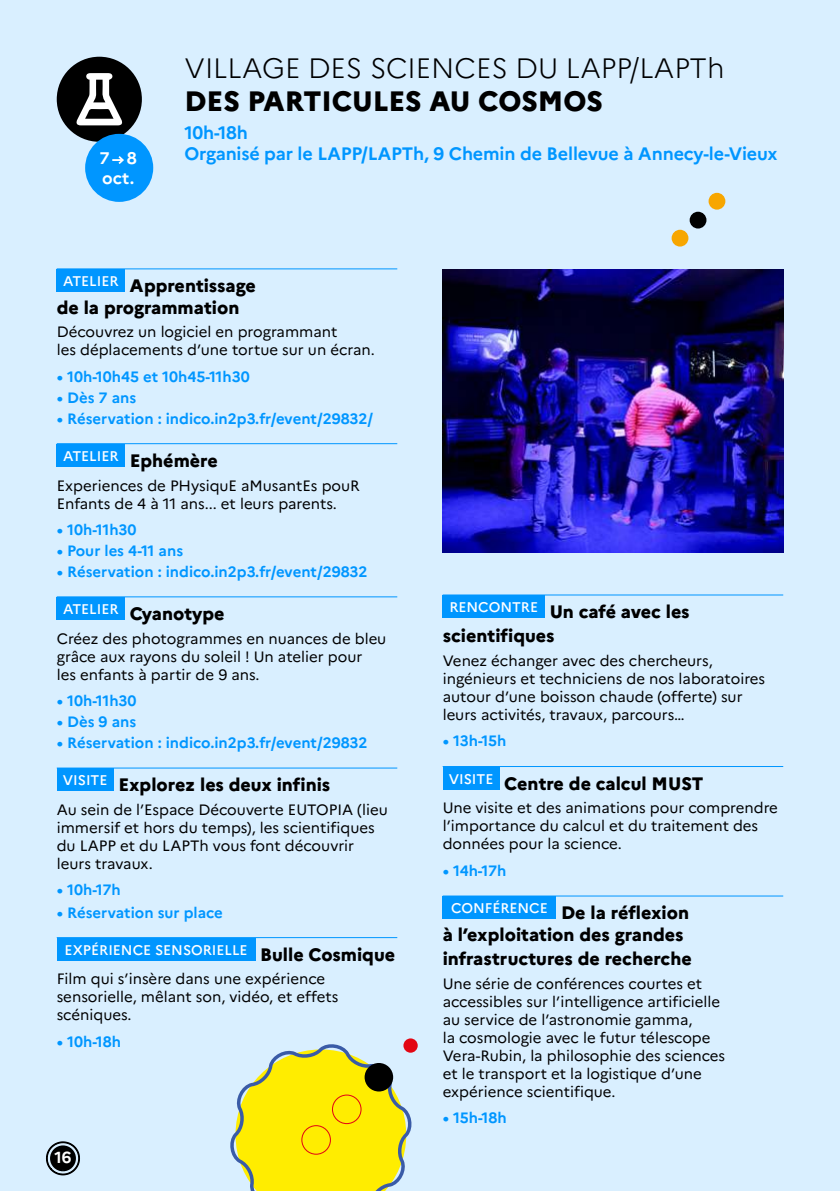
<style>
.page{position:relative;width:840px;height:1191px;background:#fff}
.page>*{position:absolute;margin:0;border:0;box-sizing:border-box;transform-origin:0 0}
.t1{font:300 28px "Marianne";color:#000}
.t2{font:800 28px "Marianne";color:#000}
.t3{font:800 18px/21.6px "Marianne";color:#000}
.t4{font:700 18px/21.6px "Marianne";letter-spacing:-.01em;color:#0096ff}
.t5{font:700 16.8px/20.2px "Marianne";color:#fff}
.t6{font:700 16px "Marianne";color:#fff}
.t7{font:15px/18px "Marianne";color:#000}
.t8{font:700 15px "Marianne";color:#0096ff}
.t9{font:500 14px "Marianne";color:#fff}
.s1{font-weight:800;font-size:18px;color:#000}
</style>
<div class="page">
<div style="left:0;top:0;width:839px;height:1191px;background:#d9efff"></div>
<svg style="left:46px;top:1141px;width:34px;height:34px"></svg>
<hr style="left:57px;top:268px;width:340px;height:1px;background:#0096ff">
<hr style="left:57px;top:443px;width:340px;height:1px;background:#0096ff">
<hr style="left:57px;top:596px;width:340px;height:1px;background:#0096ff">
<hr style="left:57px;top:767px;width:340px;height:1px;background:#0096ff">
<hr style="left:57px;top:937px;width:340px;height:1px;background:#0096ff">
<div style="left:57px;top:269px;width:68px;height:23px;background:#0096ff"></div>
<div style="left:57px;top:444px;width:68px;height:23px;background:#0096ff"></div>
<div style="left:57px;top:597px;width:68px;height:23px;background:#0096ff"></div>
<div style="left:57px;top:768px;width:56px;height:23px;background:#0096ff"></div>
<div style="left:57px;top:938px;width:198px;height:22px;background:#0096ff"></div>
<hr style="left:442px;top:594px;width:340px;height:1px;background:#0096ff">
<hr style="left:442px;top:766px;width:340px;height:1px;background:#0096ff">
<hr style="left:442px;top:895px;width:340px;height:1px;background:#0096ff">
<div style="left:442px;top:595px;width:102px;height:23px;background:#0096ff"></div>
<div style="left:442px;top:767px;width:57px;height:22px;background:#0096ff"></div>
<div style="left:442px;top:896px;width:114px;height:23px;background:#0096ff"></div>
<div style="left:57px;top:57px;width:85px;height:85px;background:#000;border-radius:50%"></div>
<svg style="left:76px;top:73px;width:47px;height:52px"></svg>
<div style="left:85px;top:134px;width:68px;height:68px;background:#0096ff;border-radius:50%"></div>
<svg style="left:112px;top:156px;width:12px;height:8px"></svg>
<img style="left:442px;top:269px;width:340px;height:284px">
<div style="left:671px;top:230px;width:17px;height:16px;background:#f7a600;border-radius:50%"></div>
<div style="left:689px;top:212px;width:17px;height:16px;background:#000;border-radius:50%"></div>
<div style="left:708px;top:193px;width:17px;height:17px;background:#f7a600;border-radius:50%"></div>
<svg style="left:230px;top:1044px;width:182px;height:147px"></svg>
<div style="left:301px;top:1125px;width:30px;height:29px;border:1px solid #e30613;border-radius:50%"></div>
<div style="left:332px;top:1094px;width:29px;height:30px;border:1px solid #e30613;border-radius:50%"></div>
<div style="left:364px;top:1063px;width:29px;height:28px;background:#000;border-radius:50%"></div>
<div style="left:403px;top:1038px;width:14px;height:14px;background:#e30613;border-radius:50%"></div>
<p class="t5" style="left:99px;top:147px;width:39px">7 8 oct.</p>
<h1 class="t1" style="left:184px;top:46px;width:541px">VILLAGE DES SCIENCES DU LAPP/LAPTh</h1>
<h1 class="t2" style="left:184px;top:80px;width:419px">DES PARTICULES AU COSMOS</h1>
<p class="t4" style="left:184px;top:120px;width:594px">10h-18h<br>Organisé par le LAPP/LAPTh, 9 Chemin de Bellevue à Annecy-le-Vieux</p>
<p class="t3" style="left:57px;top:273px;width:200px;text-indent:6px"><sup>ATELIER</sup> Apprentissage de la programmation</p>
<p class="t7" style="left:57px;top:322px;width:319px">Découvrez un logiciel en programmant<br>les déplacements d’une tortue sur un écran.</p>
<p class="t8" style="left:57px;top:365px;width:194px">• 10h-10h45 et 10h45-11h30</p>
<p class="t8" style="left:57px;top:386px;width:81px">• Dès 7 ans</p>
<p class="t8" style="left:57px;top:406px;width:317px">• Réservation : indico.in2p3.fr/event/29832/</p>
<p class="t3" style="left:63px;top:448px;width:156px"><sup>ATELIER</sup> Ephémère</p>
<p class="t7" style="left:57px;top:475px;width:304px">Experiences de PHysiquE aMusantEs pouR<br>Enfants de 4 à 11 ans... et leurs parents.</p>
<p class="t8" style="left:57px;top:518px;width:81px">• 10h-11h30</p>
<p class="t8" style="left:57px;top:539px;width:128px">• Pour les 4-11 ans</p>
<p class="t8" style="left:57px;top:560px;width:312px">• Réservation : indico.in2p3.fr/event/29832</p>
<p class="t3" style="left:63px;top:601px;width:163px"><sup>ATELIER</sup> Cyanotype</p>
<p class="t7" style="left:57px;top:628px;width:331px">Créez des photogrammes en nuances de bleu grâce aux rayons du soleil ! Un atelier pour<br>les enfants à partir de 9 ans.</p>
<p class="t8" style="left:57px;top:689px;width:81px">• 10h-11h30</p>
<p class="t8" style="left:57px;top:710px;width:81px">• Dès 9 ans</p>
<p class="t8" style="left:57px;top:731px;width:312px">• Réservation : indico.in2p3.fr/event/29832</p>
<p class="t3" style="left:63px;top:772px;width:269px"><sup>VISITE</sup> Explorez les deux infinis</p>
<p class="t7" style="left:57px;top:799px;width:332px">Au sein de l’Espace Découverte EUTOPIA (lieu immersif et hors du temps), les scientifiques du LAPP et du LAPTh vous font découvrir leurs travaux.</p>
<p class="t8" style="left:57px;top:878px;width:65px">• 10h-17h</p>
<p class="t8" style="left:57px;top:900px;width:167px">• Réservation sur place</p>
<p class="t9" style="left:65px;top:939px;width:332px">EXPÉRIENCE SENSORIELLE <span class="s1">Bulle Cosmique</span></p>
<p class="t7" style="left:57px;top:969px;width:283px">Film qui s’insère dans une expérience sensorielle, mêlant son, vidéo, et effets scéniques.</p>
<p class="t8" style="left:57px;top:1030px;width:66px">• 10h-18h</p>
<p class="t6" style="left:54px;top:1145px;width:18px">16</p>
<p class="t3" style="left:442px;top:598px;width:248px;line-height:24px;text-indent:7px"><sup>RENCONTRE</sup> Un café avec les scientifiques</p>
<p class="t7" style="left:442px;top:650px;width:324px">Venez échanger avec des chercheurs, ingénieurs et techniciens de nos laboratoires autour d’une boisson chaude (offerte) sur leurs activités, travaux, parcours…</p>
<p class="t8" style="left:442px;top:729px;width:65px">• 13h-15h</p>
<p class="t3" style="left:448px;top:771px;width:256px"><sup>VISITE</sup> Centre de calcul MUST</p>
<p class="t7" style="left:442px;top:798px;width:336px">Une visite et des animations pour comprendre l’importance du calcul et du traitement des données pour la science.</p>
<p class="t8" style="left:442px;top:859px;width:65px">• 14h-17h</p>
<p class="t3" style="left:442px;top:900px;width:248px;text-align:center"><sup>CONFÉRENCE</sup> De la réflexion à l’exploitation des grandes</p>
<p class="t3" style="left:442px;top:946px;width:250px">infrastructures de recherche</p>
<p class="t7" style="left:442px;top:973px;width:284px">Une série de conférences courtes et accessibles sur l’intelligence artificielle au service de l’astronomie gamma,<br>la cosmologie avec le futur télescope Vera-Rubin, la philosophie des sciences et le transport et la logistique d’une expérience scientifique.</p>
<p class="t8" style="left:442px;top:1106px;width:65px">• 15h-18h</p>
</div>
